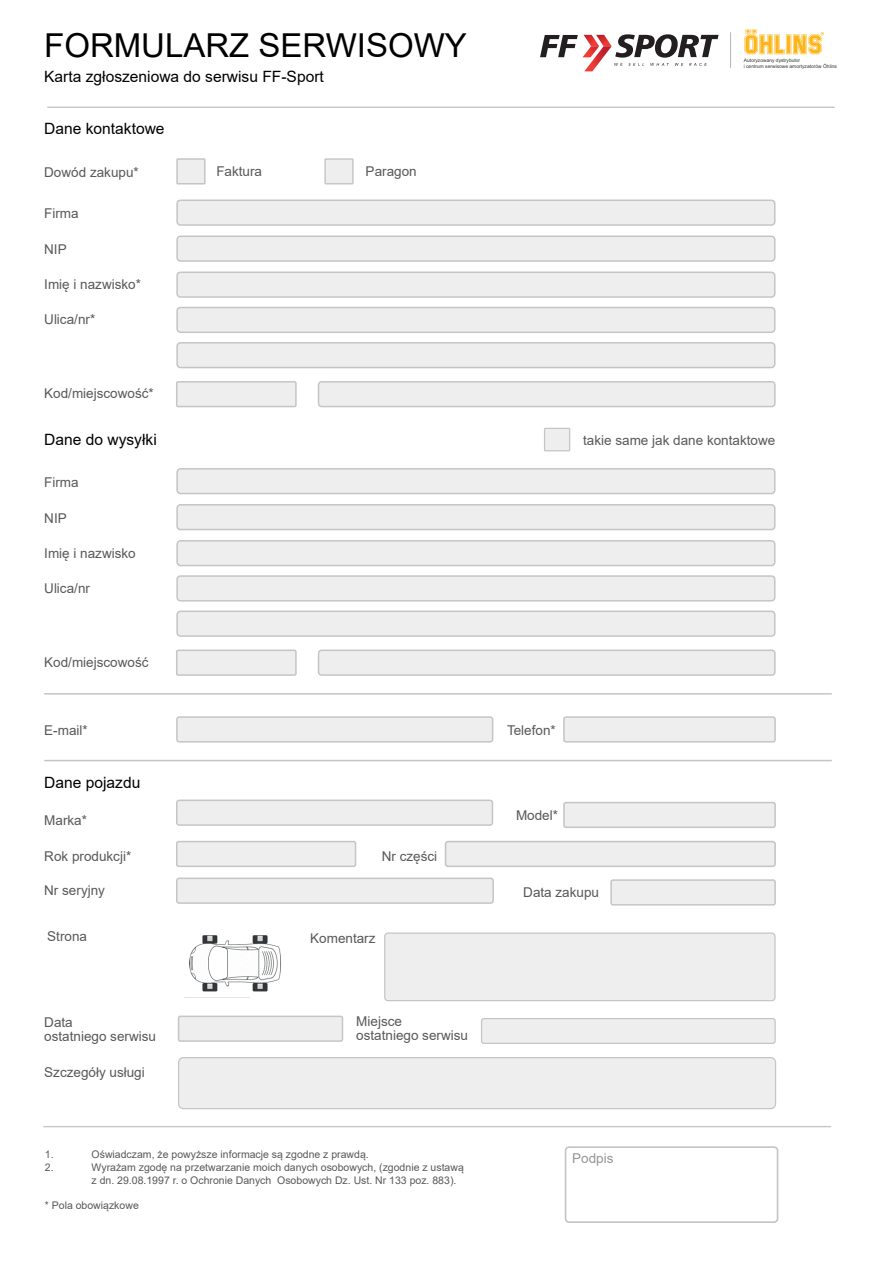
<style>
.page{position:relative;width:893px;height:1263px;background:#fff}
.page>*{position:absolute;margin:0;border:0;box-sizing:border-box;transform-origin:0 0}
.t1{font:33px "Arial";color:#000001}
.t2{font:15.6px "Arial";color:#000001}
.t3{font:13.5px/13.5px "Arial";color:#57585a}
.t4{font:13.5px "Arial";color:#939598}
.t5{font:10.5px/12.6px "Arial";color:#57585a}
.t6{font:4.95px/5.8px "Arial";color:#2f3433}
</style>
<div class="page">
<div style="left:177px;top:159px;width:28px;height:25px;background:#eeeeef"></div>
<div style="left:176px;top:158px;width:30px;height:27px;border:2px solid #c4c5c4"></div>
<div style="left:177px;top:200px;width:598px;height:25px;background:#eeeeef;border-radius:3px"></div>
<div style="left:176px;top:200px;width:599px;height:26px;border:2px solid #c4c5c4;border-radius:3px"></div>
<div style="left:177px;top:236px;width:598px;height:25px;background:#eeeeef;border-radius:3px"></div>
<div style="left:176px;top:236px;width:599px;height:26px;border:2px solid #c4c5c4;border-radius:3px"></div>
<div style="left:177px;top:272px;width:598px;height:25px;background:#eeeeef;border-radius:3px"></div>
<div style="left:176px;top:272px;width:599px;height:26px;border:2px solid #c4c5c4;border-radius:3px"></div>
<div style="left:325px;top:159px;width:28px;height:25px;background:#eeeeef"></div>
<div style="left:324px;top:158px;width:30px;height:26px;border:1px solid #c4c5c4"></div>
<svg style="left:744px;top:29px;width:80px;height:25px"></svg>
<div style="left:177px;top:717px;width:316px;height:25px;background:#eeeeef;border-radius:3px"></div>
<div style="left:176px;top:716px;width:317px;height:26px;border:2px solid #c4c5c4;border-radius:3px"></div>
<div style="left:177px;top:800px;width:315px;height:25px;background:#eeeeef;border-radius:3px"></div>
<div style="left:176px;top:799px;width:317px;height:27px;border:2px solid #c4c5c4;border-radius:3px"></div>
<div style="left:564px;top:717px;width:211px;height:25px;background:#eeeeef;border-radius:2px"></div>
<div style="left:563px;top:716px;width:213px;height:26px;border:2px solid #c4c5c4;border-radius:2px"></div>
<div style="left:564px;top:802px;width:211px;height:25px;background:#eeeeef;border-radius:2px"></div>
<div style="left:563px;top:802px;width:213px;height:26px;border:2px solid #c4c5c4;border-radius:2px"></div>
<div style="left:565px;top:1146px;width:213px;height:77px;border:2px solid #c4c5c4;border-radius:4px"></div>
<div style="left:611px;top:880px;width:164px;height:25px;background:#eeeeef;border-radius:2px"></div>
<div style="left:610px;top:879px;width:166px;height:26px;border:2px solid #c4c5c4;border-radius:2px"></div>
<div style="left:177px;top:841px;width:179px;height:25px;background:#eeeeef;border-radius:2px"></div>
<div style="left:176px;top:841px;width:180px;height:26px;border:2px solid #c4c5c4;border-radius:2px"></div>
<div style="left:177px;top:308px;width:598px;height:24px;background:#eeeeef;border-radius:3px"></div>
<div style="left:176px;top:307px;width:599px;height:26px;border:2px solid #c4c5c4;border-radius:3px"></div>
<div style="left:177px;top:343px;width:598px;height:25px;background:#eeeeef;border-radius:3px"></div>
<div style="left:176px;top:342px;width:599px;height:26px;border:2px solid #c4c5c4;border-radius:3px"></div>
<div style="left:177px;top:382px;width:119px;height:25px;background:#eeeeef;border-radius:2px"></div>
<div style="left:176px;top:381px;width:121px;height:26px;border:2px solid #c4c5c4;border-radius:2px"></div>
<div style="left:319px;top:382px;width:456px;height:25px;background:#eeeeef;border-radius:3px"></div>
<div style="left:318px;top:381px;width:458px;height:26px;border:2px solid #c4c5c4;border-radius:3px"></div>
<div style="left:177px;top:469px;width:598px;height:24px;background:#eeeeef;border-radius:3px"></div>
<div style="left:176px;top:468px;width:599px;height:26px;border:2px solid #c4c5c4;border-radius:3px"></div>
<div style="left:177px;top:505px;width:598px;height:24px;background:#eeeeef;border-radius:3px"></div>
<div style="left:176px;top:504px;width:599px;height:26px;border:2px solid #c4c5c4;border-radius:3px"></div>
<div style="left:177px;top:541px;width:598px;height:24px;background:#eeeeef;border-radius:3px"></div>
<div style="left:176px;top:540px;width:599px;height:26px;border:2px solid #c4c5c4;border-radius:3px"></div>
<div style="left:177px;top:878px;width:316px;height:25px;background:#eeeeef;border-radius:3px"></div>
<div style="left:176px;top:877px;width:318px;height:27px;border:2px solid #c4c5c4;border-radius:3px"></div>
<div style="left:179px;top:1016px;width:163px;height:25px;background:#eeeeef;border-radius:2px"></div>
<div style="left:178px;top:1015px;width:165px;height:27px;border:2px solid #c4c5c4;border-radius:2px"></div>
<div style="left:179px;top:1057px;width:597px;height:52px;background:#eeeeef;border-radius:5px"></div>
<div style="left:178px;top:1057px;width:598px;height:52px;border:1px solid #c4c5c4;border-radius:5px"></div>
<div style="left:481px;top:1018px;width:294px;height:25px;background:#eeeeef;border-radius:2px"></div>
<div style="left:481px;top:1018px;width:295px;height:26px;border:1px solid #c4c5c4;border-radius:2px"></div>
<div style="left:445px;top:841px;width:330px;height:25px;background:#eeeeef;border-radius:3px"></div>
<div style="left:445px;top:841px;width:331px;height:26px;border:2px solid #c4c5c4;border-radius:3px"></div>
<div style="left:385px;top:933px;width:390px;height:68px;background:#eeeeef;border-radius:3px"></div>
<div style="left:384px;top:932px;width:392px;height:69px;border:1px solid #c4c5c4;border-radius:3px"></div>
<div style="left:177px;top:576px;width:598px;height:25px;background:#eeeeef;border-radius:3px"></div>
<div style="left:176px;top:575px;width:599px;height:26px;border:2px solid #c4c5c4;border-radius:3px"></div>
<div style="left:177px;top:611px;width:598px;height:25px;background:#eeeeef;border-radius:3px"></div>
<div style="left:176px;top:610px;width:599px;height:27px;border:2px solid #c4c5c4;border-radius:3px"></div>
<div style="left:177px;top:650px;width:119px;height:25px;background:#eeeeef;border-radius:2px"></div>
<div style="left:176px;top:649px;width:121px;height:27px;border:2px solid #c4c5c4;border-radius:2px"></div>
<div style="left:319px;top:650px;width:456px;height:25px;background:#eeeeef;border-radius:3px"></div>
<div style="left:318px;top:649px;width:458px;height:27px;border:2px solid #c4c5c4;border-radius:3px"></div>
<div style="left:544px;top:428px;width:26px;height:23px;background:#eeeeef"></div>
<div style="left:544px;top:428px;width:26px;height:23px;border:1px solid #c4c5c4"></div>
<hr style="left:44px;top:693px;width:788px;height:1px;background:#c4c5c4">
<hr style="left:47px;top:107px;width:788px;height:1px;background:#c4c5c4">
<hr style="left:44px;top:760px;width:788px;height:1px;background:#c4c5c4">
<hr style="left:44px;top:1126px;width:787px;height:1px;background:#c4c5c4">
<img style="left:184px;top:935px;width:97px;height:63px">
<svg style="left:540px;top:34px;width:178px;height:37px"></svg>
<hr style="left:730px;top:32px;width:1px;height:36px;background:#b4b6b7">
<h1 class="t1" style="left:44px;top:23px;width:424px">FORMULARZ SERWISOWY</h1>
<p class="t2" style="left:44px;top:66px;width:281px">Karta zgłoszeniowa do serwisu FF-Sport</p>
<p class="t2" style="left:44px;top:118px;width:122px">Dane kontaktowe</p>
<p class="t3" style="left:44px;top:166px;width:96px">Dowód zakupu*</p>
<p class="t3" style="left:44px;top:207px;width:36px">Firma</p>
<p class="t3" style="left:44px;top:243px;width:24px">NIP</p>
<p class="t3" style="left:44px;top:277px;width:98px">Imię i nazwisko*</p>
<p class="t3" style="left:44px;top:313px;width:53px">Ulica/nr*</p>
<p class="t3" style="left:44px;top:387px;width:111px">Kod/miejscowość*</p>
<p class="t2" style="left:44px;top:429px;width:114px">Dane do wysyłki</p>
<p class="t3" style="left:44px;top:475px;width:36px">Firma</p>
<p class="t3" style="left:44px;top:511px;width:24px">NIP</p>
<p class="t3" style="left:44px;top:546px;width:93px">Imię i nazwisko</p>
<p class="t3" style="left:44px;top:581px;width:47px">Ulica/nr</p>
<p class="t3" style="left:44px;top:655px;width:106px">Kod/miejscowość</p>
<p class="t3" style="left:216px;top:164px;width:47px">Faktura</p>
<p class="t3" style="left:366px;top:164px;width:53px">Paragon</p>
<p class="t3" style="left:44px;top:724px;width:45px">E-mail*</p>
<p class="t3" style="left:507px;top:723px;width:50px">Telefon*</p>
<p class="t2" style="left:44px;top:771px;width:98px">Dane pojazdu</p>
<p class="t3" style="left:44px;top:813px;width:44px">Marka*</p>
<p class="t3" style="left:44px;top:849px;width:89px">Rok produkcji*</p>
<p class="t3" style="left:382px;top:849px;width:57px">Nr części</p>
<p class="t3" style="left:516px;top:808px;width:44px">Model*</p>
<p class="t6" style="left:744px;top:57px;width:95px">Autoryzowany dystrybutor<br>i centrum serwisowe amortyzatorów Öhlins</p>
<p class="t3" style="left:583px;top:433px;width:194px">takie same jak dane kontaktowe</p>
<p class="t3" style="left:44px;top:883px;width:62px">Nr seryjny</p>
<p class="t3" style="left:47px;top:929px;width:41px">Strona</p>
<p class="t3" style="left:44px;top:1015px;width:113px">Data<br>ostatniego serwisu</p>
<p class="t3" style="left:44px;top:1066px;width:102px">Szczegóły usługi</p>
<p class="t3" style="left:310px;top:931px;width:67px">Komentarz</p>
<p class="t3" style="left:356px;top:1015px;width:113px">Miejsce<br>ostatniego serwisu</p>
<p class="t5" style="left:45px;top:1148px;width:10px">1.</p>
<p class="t5" style="left:92px;top:1148px;width:279px">Oświadczam, że powyższe informacje są zgodne z prawdą.</p>
<p class="t5" style="left:45px;top:1161px;width:10px">2.</p>
<p class="t5" style="left:92px;top:1161px;width:374px">Wyrażam zgodę na przetwarzanie moich danych osobowych, (zgodnie z ustawą z dn. 29.08.1997 r. o Ochronie Danych Osobowych Dz. Ust. Nr 133 poz. 883).</p>
<p class="t5" style="left:45px;top:1199px;width:95px">* Pola obowiązkowe</p>
<p class="t3" style="left:523px;top:885px;width:77px">Data zakupu</p>
<p class="t4" style="left:572px;top:1149px;width:43px">Podpis</p>
</div>
